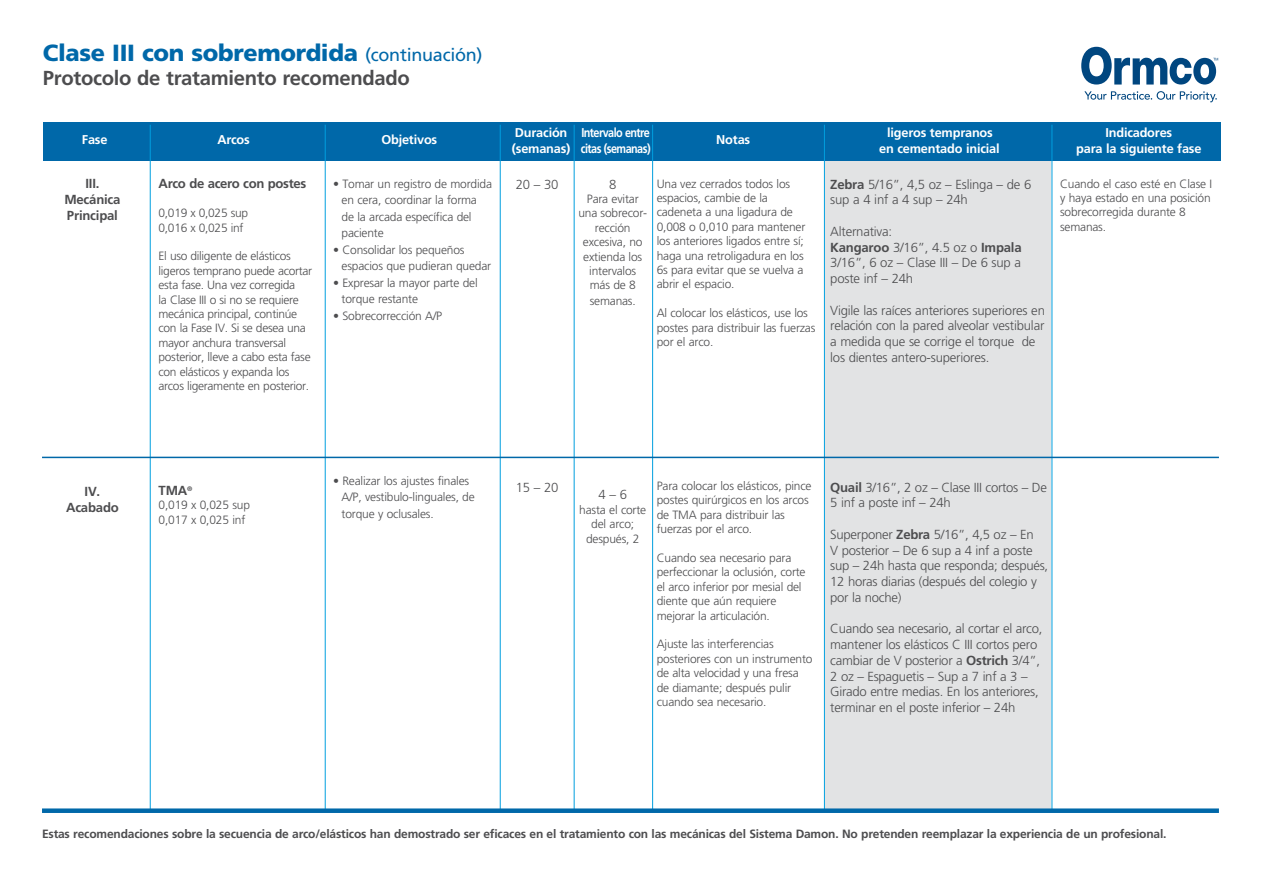
<style>
.page{position:relative;width:1263px;height:893px;background:#fff}
.page>*{position:absolute;margin:0;border:0;box-sizing:border-box;transform-origin:0 0}
.t1{font:900 23.4px "Frutiger";letter-spacing:-.015em;color:#0068a9}
.t2{font:700 20.25px "Frutiger";letter-spacing:-.015em;color:#4d4d4f}
.t3{font:300 13.2px/15.8px "Frutiger";letter-spacing:-.02em;color:#4d4d4f}
.t4{font:700 13.2px/15.8px "Frutiger";letter-spacing:-.015em;color:#4d4d4f;text-align:center}
.t5{font:700 12.75px "Frutiger";letter-spacing:-.015em;color:#fff}
.t6{font:700 12.75px "Frutiger";letter-spacing:-.05em;color:#fff}
.t7{font:300 12px/14.4px "Frutiger";letter-spacing:-.015em;color:#4d4d4f}
.t8{font:700 12px "Frutiger";letter-spacing:-.015em;color:#4d4d4f}
.s1{font-weight:400;font-size:18px}
.s2{font-weight:700}
</style>
<div class="page">
<div style="left:825px;top:127px;width:226px;height:685px;background:#e2e3e4"></div>
<div style="left:44px;top:123px;width:1177px;height:38px;background:#0068a9"></div>
<hr style="left:150px;top:125px;width:1px;height:686px;background:#009fdf">
<hr style="left:325px;top:125px;width:1px;height:686px;background:#009fdf">
<hr style="left:574px;top:125px;width:1px;height:686px;background:#009fdf">
<hr style="left:500px;top:125px;width:1px;height:686px;background:#009fdf">
<hr style="left:652px;top:125px;width:1px;height:686px;background:#009fdf">
<hr style="left:824px;top:125px;width:1px;height:686px;background:#009fdf">
<hr style="left:1051px;top:125px;width:1px;height:686px;background:#009fdf">
<div style="left:42px;top:808px;width:1177px;height:5px;background:#0068a9"></div>
<hr style="left:42px;top:457px;width:1177px;height:1px;background:#0068a9">
<svg style="left:1081px;top:47px;width:137px;height:38px"></svg>
<svg style="left:1084px;top:91px;width:133px;height:11px"></svg>
<h1 class="t1" style="left:43px;top:39px;width:441px">Clase III con sobremordida <span class="s1">(continuación)</span></h1>
<h2 class="t2" style="left:43px;top:66px;width:368px">Protocolo de tratamiento recomendado</h2>
<p class="t5" style="left:82px;top:132px;width:27px">Fase</p>
<p class="t5" style="left:217px;top:132px;width:34px">Arcos</p>
<p class="t5" style="left:381px;top:132px;width:57px">Objetivos</p>
<p class="t4" style="left:64px;top:176px;width:58px">III.<br>Mecánica<br>Principal</p>
<p class="t4" style="left:159px;top:176px;width:149px">Arco de acero con postes</p>
<p class="t7" style="left:159px;top:206px;width:91px">0,019 x 0,025 sup<br>0,016 x 0,025 inf</p>
<p class="t7" style="left:159px;top:249px;width:155px">El uso diligente de elásticos ligeros temprano puede acortar esta fase. Una vez corregida<br>la Clase III o si no se requiere mecánica principal, continúe con la Fase IV. Si se desea una mayor anchura transversal posterior, lleve a cabo esta fase con elásticos y expanda los arcos ligeramente en posterior.</p>
<p class="t7" style="left:342px;top:175px;width:152px;line-height:16.5px;text-indent:-9px">• Tomar un registro de mordida en cera, coordinar la forma de la arcada específica del paciente</p>
<p class="t7" style="left:342px;top:241px;width:151px;line-height:16.5px;text-indent:-9px">• Consolidar los pequeños espacios que pudieran quedar</p>
<p class="t7" style="left:342px;top:274px;width:138px;line-height:16.5px;text-indent:-9px">• Expresar la mayor parte del torque restante</p>
<p class="t7" style="left:333px;top:308px;width:111px">• Sobrecorrección A/P</p>
<p class="t6" style="left:515px;top:125px;width:137px">Duración Intervalo entre</p>
<p class="t5" style="left:716px;top:132px;width:35px">Notas</p>
<p class="t5" style="left:887px;top:125px;width:107px">ligeros tempranos</p>
<p class="t5" style="left:1105px;top:125px;width:68px">Indicadores</p>
<p class="t6" style="left:512px;top:141px;width:140px">(semanas) citas (semanas)</p>
<p class="t5" style="left:879px;top:141px;width:122px">en cementado inicial</p>
<p class="t5" style="left:1076px;top:141px;width:127px">para la siguiente fase</p>
<p class="t3" style="left:516px;top:176px;width:44px">20 – 30</p>
<p class="t3" style="left:609px;top:176px;width:9px">8</p>
<p class="t7" style="left:578px;top:192px;width:70px;text-align:center">Para evitar una sobrecor&shy;rección excesiva, no extienda los intervalos más de 8</p>
<p class="t7" style="left:590px;top:294px;width:48px">semanas.</p>
<p class="t7" style="left:657px;top:176px;width:150px">Una vez cerrados todos los espacios, cambie de la cadeneta a una ligadura de<br>0,008 o 0,010 para mantener los anteriores ligados entre sí; haga una retroligadura en los<br>6s para evitar que se vuelva a abrir el espacio.</p>
<p class="t7" style="left:657px;top:306px;width:160px">Al colocar los elásticos, use los postes para distribuir las fuerzas por el arco.</p>
<p class="t3" style="left:830px;top:176px;width:203px"><span class="s2">Zebra</span> 5/16”, 4,5 oz – Eslinga – de 6 sup a 4 inf a 4 sup – 24h</p>
<p class="t3" style="left:830px;top:223px;width:193px">Alternativa:<br><span class="s2">Kangaroo</span> 3/16”, 4.5 oz o <span class="s2">Impala<br></span>3/16”, 6 oz – Clase III – De 6 sup a poste inf – 24h</p>
<p class="t3" style="left:830px;top:302px;width:216px">Vigile las raíces anteriores superiores en relación con la pared alveolar vestibular a medida que se corrige el torque de los dientes antero-superiores.</p>
<p class="t7" style="left:1060px;top:176px;width:154px">Cuando el caso esté en Clase I y haya estado en una posición sobrecorregida durante 8 semanas.</p>
<p class="t4" style="left:66px;top:483px;width:54px">IV.<br>Acabado</p>
<p class="t4" style="left:159px;top:482px;width:35px">TMA<sup>®</sup></p>
<p class="t7" style="left:159px;top:498px;width:93px">0,019 x 0,025 sup<br>0,017 x 0,025 inf</p>
<p class="t7" style="left:342px;top:472px;width:135px;line-height:16.5px;text-indent:-9px">• Realizar los ajustes finales<br>A/P, vestibulo-linguales, de torque y oclusales.</p>
<p class="t3" style="left:516px;top:480px;width:44px">15 – 20</p>
<p class="t3" style="left:598px;top:487px;width:30px">4 – 6</p>
<p class="t7" style="left:579px;top:502px;width:68px;text-align:center">hasta el corte del arco; después, 2</p>
<p class="t7" style="left:657px;top:479px;width:156px">Para colocar los elásticos, pince postes quirúrgicos en los arcos de TMA para distribuir las fuerzas por el arco.</p>
<p class="t7" style="left:657px;top:551px;width:150px">Cuando sea necesario para perfeccionar la oclusión, corte el arco inferior por mesial del diente que aún requiere mejorar la articulación.</p>
<p class="t7" style="left:657px;top:637px;width:157px">Ajuste las interferencias posteriores con un instrumento de alta velocidad y una fresa de diamante; después pulir cuando sea necesario.</p>
<p class="t3" style="left:830px;top:479px;width:218px"><span class="s2">Quail</span> 3/16”, 2 oz – Clase III cortos – De<br>5 inf a poste inf – 24h</p>
<p class="t3" style="left:830px;top:526px;width:219px">Superponer <span class="s2">Zebra</span> 5/16”, 4,5 oz – En<br>V posterior – De 6 sup a 4 inf a poste sup – 24h hasta que responda; después,<br>12 horas diarias (después del colegio y por la noche)</p>
<p class="t3" style="left:830px;top:621px;width:214px">Cuando sea necesario, al cortar el arco, mantener los elásticos C III cortos pero cambiar de V posterior a <span class="s2">Ostrich</span> 3/4”, 2 oz – Espaguetis – Sup a 7 inf a 3 – Girado entre medias. En los anteriores, terminar en el poste inferior – 24h</p>
<p class="t8" style="left:42px;top:827px;width:1126px">Estas recomendaciones sobre la secuencia de arco/elásticos han demostrado ser eficaces en el tratamiento con las mecánicas del Sistema Damon. No pretenden reemplazar la experiencia de un profesional.</p>
</div>
